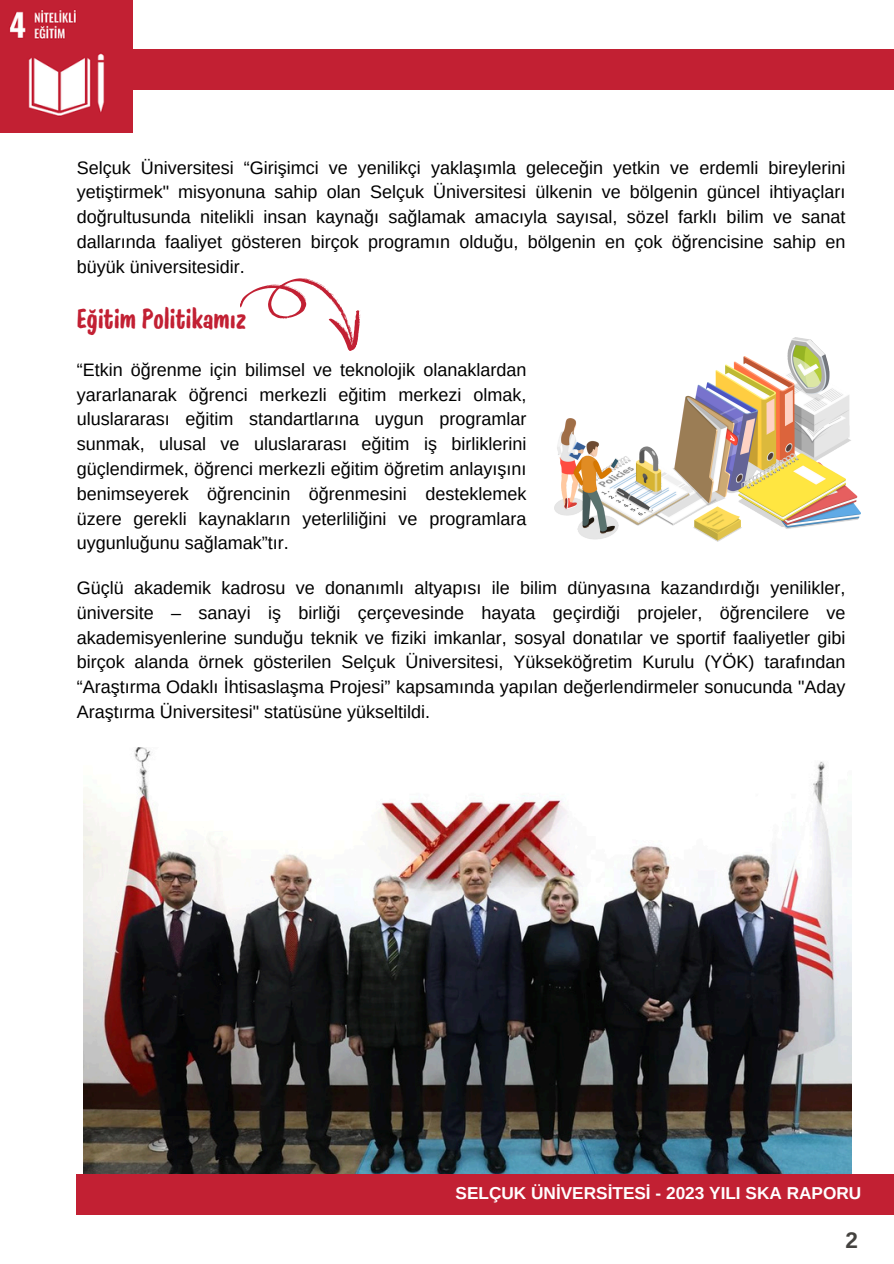
<style>
.page{position:relative;width:894px;height:1264px;background:#fff}
.page>*{position:absolute;margin:0;border:0;box-sizing:border-box;transform-origin:0 0}
.t1{font:30px "Handelson Four";color:#c22033}
.t2{font:700 22.5px "Arimo";color:#44423f}
.t3{font:18px/24.8px "Arimo";color:#000;text-align:justify}
.t4{font:700 17.25px "Arimo";color:#fffeff}
</style>
<div class="page">
<img style="left:84px;top:747px;width:767px;height:427px">
<div style="left:77px;top:1174px;width:816px;height:40px;background:#c22033"></div>
<div style="left:118px;top:49px;width:775px;height:40px;background:#c22033"></div>
<img style="left:0;top:0;width:133px;height:133px">
<svg style="left:240px;top:278px;width:121px;height:73px"></svg>
<img style="left:554px;top:337px;width:306px;height:204px">
<p class="t3" style="left:77px;top:155px;width:770px">Selçuk Üniversitesi “Girişimci ve yenilikçi yaklaşımla geleceğin yetkin ve erdemli bireylerini yetiştirmek" misyonuna sahip olan Selçuk Üniversitesi ülkenin ve bölgenin güncel ihtiyaçları doğrultusunda nitelikli insan kaynağı sağlamak amacıyla sayısal, sözel farklı bilim ve sanat dallarında faaliyet gösteren birçok programın olduğu, bölgenin en çok öğrencisine sahip en büyük üniversitesidir.</p>
<p class="t1" style="left:77px;top:303px;width:171px">Eğitim Politikamız</p>
<p class="t3" style="left:77px;top:357px;width:451px">“Etkin öğrenme için bilimsel ve teknolojik olanaklardan yararlanarak öğrenci merkezli eğitim merkezi olmak, uluslararası eğitim standartlarına uygun programlar sunmak, ulusal ve uluslararası eğitim iş birliklerini güçlendirmek, öğrenci merkezli eğitim öğretim anlayışını benimseyerek öğrencinin öğrenmesini desteklemek üzere gerekli kaynakların yeterliliğini ve programlara uygunluğunu sağlamak”tır.</p>
<h2 class="t3" style="left:77px;top:575px;width:770px">Güçlü akademik kadrosu ve donanımlı altyapısı ile bilim dünyasına kazandırdığı yenilikler, üniversite – sanayi iş birliği çerçevesinde hayata geçirdiği projeler, öğrencilere ve akademisyenlerine sunduğu teknik ve fiziki imkanlar, sosyal donatılar ve sportif faaliyetler gibi birçok alanda örnek gösterilen Selçuk Üniversitesi, Yükseköğretim Kurulu (YÖK) tarafından “Araştırma Odaklı İhtisaslaşma Projesi” kapsamında yapılan değerlendirmeler sonucunda "Aday Araştırma Üniversitesi" statüsüne yükseltildi.</h2>
<h1 class="t4" style="left:455px;top:1182px;width:407px">SELÇUK ÜNİVERSİTESİ - 2023 YILI SKA RAPORU</h1>
<p class="t2" style="left:845px;top:1227px;width:14px">2</p>
</div>
